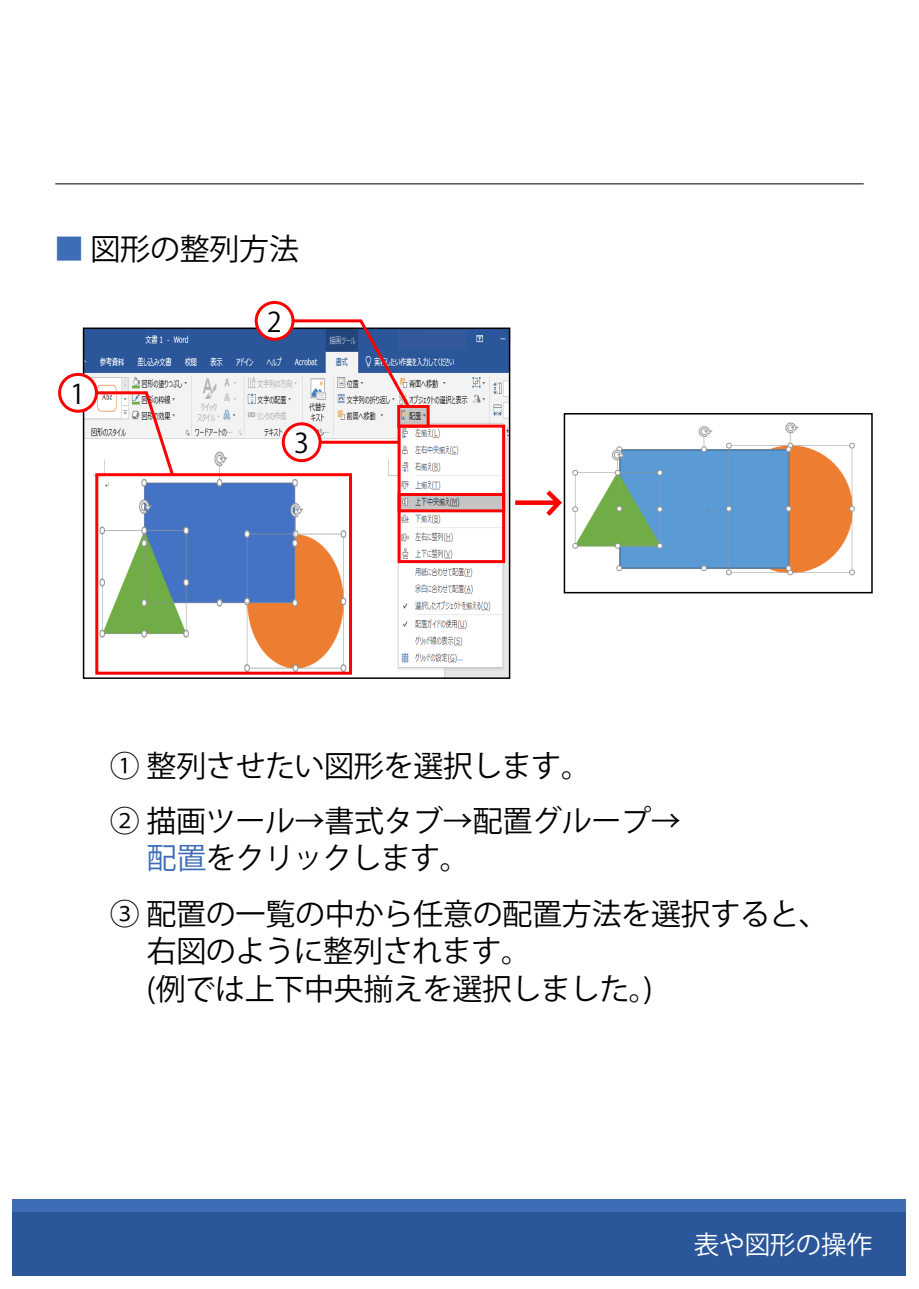
<style>
.page{position:relative;width:919px;height:1289px;background:#fff}
.page>*{position:absolute;margin:0;border:0;box-sizing:border-box;transform-origin:0 0}
.t1{font:30px/37.5px "Koz Go Pr 6 N";letter-spacing:-.015em;color:#000}
.t2{font:27px "Koz Go Pr 6 N";color:#000}
.t3{font:25.5px "Koz Go Pr 6 N";color:#fff}
.s1{color:#3e6db5}
</style>
<div class="page">
<img style="left:86px;top:330px;width:421px;height:346px">
<div style="left:83px;top:327px;width:427px;height:352px;border:2px solid #000"></div>
<img style="left:572px;top:422px;width:283px;height:154px">
<div style="left:563px;top:413px;width:309px;height:180px;border:2px solid #000"></div>
<div style="left:515px;top:500px;width:43px;height:5px;background:#f00"></div>
<svg style="left:541px;top:485px;width:24px;height:35px"></svg>
<div style="left:397px;top:405px;width:32px;height:22px;border:3px solid #f00"></div>
<div style="left:397px;top:424px;width:108px;height:139px;border:3px solid #f00"></div>
<svg style="left:289px;top:318px;width:123px;height:92px"></svg>
<hr style="left:319px;top:441px;width:80px;height:3px;background:#f00">
<div style="left:397px;top:493px;width:108px;height:19px;border:3px solid #f00"></div>
<div style="left:256px;top:302px;width:37px;height:37px;background:#fff;border-radius:50%"></div>
<div style="left:255px;top:301px;width:39px;height:40px;border:3px solid #f00;border-radius:50%"></div>
<div style="left:283px;top:424px;width:37px;height:36px;background:#fff;border-radius:50%"></div>
<div style="left:282px;top:422px;width:39px;height:40px;border:3px solid #f00;border-radius:50%"></div>
<svg style="left:93px;top:390px;width:83px;height:88px"></svg>
<div style="left:60px;top:374px;width:36px;height:37px;background:#fff;border-radius:50%"></div>
<div style="left:58px;top:373px;width:40px;height:40px;border:3px solid #f00;border-radius:50%"></div>
<div style="left:13px;top:1199px;width:893px;height:77px;background:#3e6db5"></div>
<hr style="left:55px;top:183px;width:808px;height:1px;background:#231815">
<div style="left:13px;top:1212px;width:893px;height:64px;background:#2b579a"></div>
<div style="left:95px;top:473px;width:257px;height:201px;border:3px solid #f00"></div>
<img style="left:398px;top:330px;width:68px;height:19px">
<p class="t1" style="left:54px;top:231px;width:246px"><span class="s1">■</span> 図形の整列方法</p>
<p class="t2" style="left:70px;top:379px;width:16px">1</p>
<p class="t2" style="left:267px;top:307px;width:16px">2</p>
<p class="t2" style="left:294px;top:428px;width:16px">3</p>
<p class="t1" style="left:110px;top:748px;width:482px">① 整列させたい図形を選択します。</p>
<p class="t1" style="left:110px;top:802px;width:572px">② 描画ツール→書式タブ→配置グループ→　 <span class="s1">配置</span>をクリックします。</p>
<p class="t1" style="left:110px;top:895px;width:720px">③ 配置の一覧の中から任意の配置方法を選択すると、　 右図のように整列されます。<br>　 (例では上下中央揃えを選択しました。)</p>
<p class="t3" style="left:693px;top:1230px;width:180px">表や図形の操作</p>
</div>
